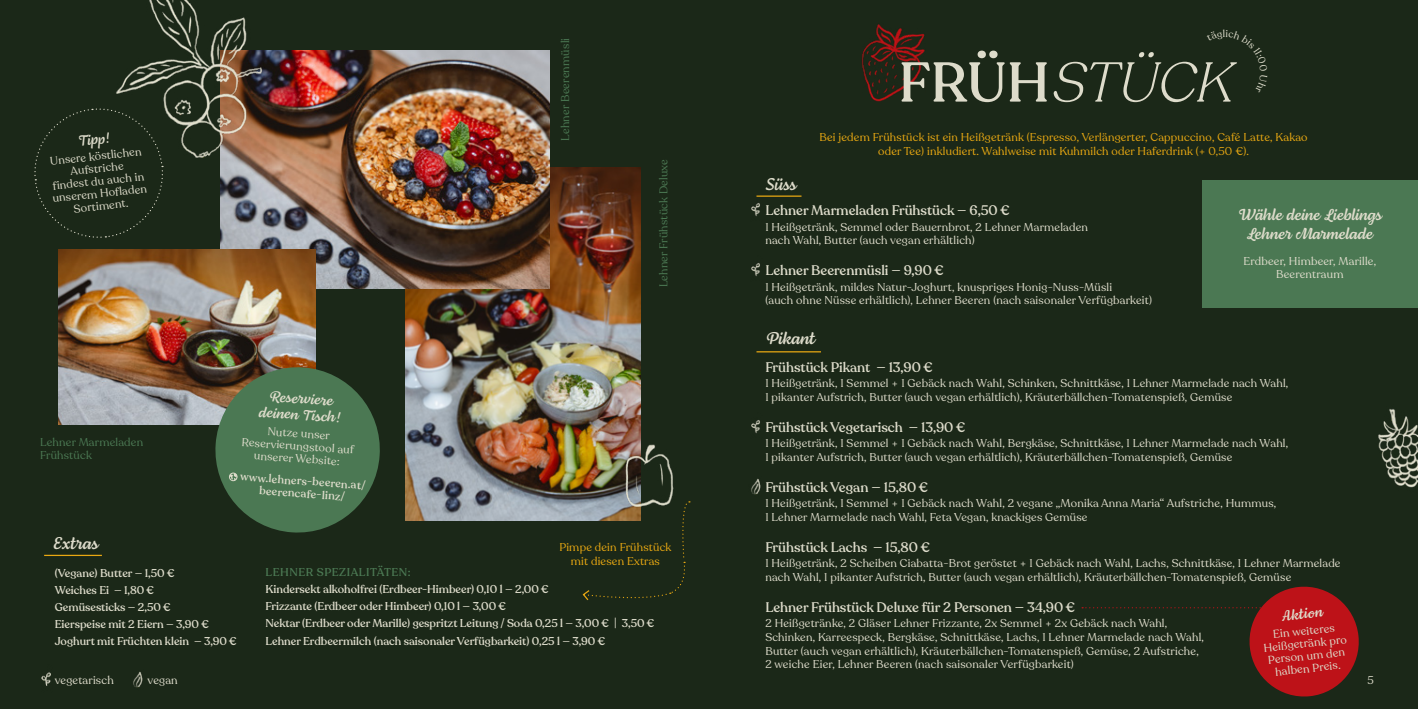
<style>
.page{position:relative;width:1418px;height:709px;background:#fff}
.page>*{position:absolute;margin:0;border:0;box-sizing:border-box;transform-origin:0 0}
.t1{font:italic 300 55.38px "Recoleta";color:#dedccb}
.t2{font:17.5px "Lemongrass Script";color:#dedccb}
.t3{font:16.25px/19.5px "Lemongrass Script";color:#dedccb;text-align:center}
.t4{font:15px/16.2px "Lemongrass Script";color:#dedccb;text-align:center}
.t5{font:500 13.75px "Recoleta";color:#dedccb}
.t6{font:11.25px/13.8px "Recoleta";letter-spacing:.02em;color:#dedccb}
.t7{font:500 11.25px/17px "Recoleta";color:#dedccb}
.t8{font:11.25px/13.8px "Recoleta";letter-spacing:.02em;color:#e8a812;text-align:center}
.t9{font:11.25px/12.5px "Recoleta";letter-spacing:.02em;color:#4b7853}
.t10{font:500 11.25px "Recoleta";letter-spacing:.05em;color:#4b7853}
.s1{font-family:"Montserrat";font-weight:400}
.s2{font-weight:500;font-style:normal}
</style>
<div class="page">
<div style="left:0;top:0;width:709px;height:709px;background:#1b2818"></div>
<div style="left:709px;top:0;width:708px;height:709px;background:#1b2818"></div>
<img style="left:41px;top:672px;width:10px;height:14px">
<img style="left:133px;top:671px;width:10px;height:17px">
<img style="left:405px;top:167px;width:235px;height:353px">
<img style="left:220px;top:50px;width:329px;height:238px">
<img style="left:59px;top:250px;width:256px;height:175px">
<img style="left:116px;top:0;width:156px;height:159px">
<img style="left:597px;top:421px;width:94px;height:82px">
<img style="left:862px;top:24px;width:63px;height:78px">
<hr style="left:44px;top:555px;width:58px;height:1px;background:#e8a812">
<div style="left:1202px;top:180px;width:215px;height:128px;background:#4b7853"></div>
<img style="left:1378px;top:409px;width:39px;height:79px">
<hr style="left:756px;top:195px;width:45px;height:2px;background:#e8a812">
<hr style="left:756px;top:351px;width:65px;height:1px;background:#e8a812">
<svg style="left:1082px;top:586px;width:277px;height:111px"></svg>
<img style="left:751px;top:195px;width:11px;height:22px">
<img style="left:751px;top:263px;width:9px;height:14px">
<img style="left:751px;top:420px;width:9px;height:14px">
<img style="left:751px;top:478px;width:10px;height:17px">
<svg style="left:34px;top:107px;width:131px;height:131px"></svg>
<svg style="left:581px;top:501px;width:109px;height:100px"></svg>
<svg style="left:212px;top:364px;width:168px;height:169px"></svg>
<h3 class="t4" style="left:77px;top:134px;width:34px;rotate:-6deg">Tipp!</h3>
<p class="t6" style="left:48px;top:155px;width:96px;line-height:12.5px;text-align:center;rotate:-6deg">Unsere köstlichen<br>Aufstriche<br>findest du auch in unserem Hofladen<br>Sortiment.</p>
<p class="t9" style="left:40px;top:436px;width:105px">Lehner Marmeladen<br>Frühstück</p>
<h3 class="t4" style="left:260px;top:388px;width:84px;rotate:4deg">Reserviere deinen Tisch!</h3>
<p class="t6" style="left:243px;top:423px;width:114px;line-height:12.5px;text-align:center;rotate:4deg">Nutze unser<br>Reservierungstool auf unserer Website:</p>
<p class="t7" style="left:241px;top:470px;width:127px;line-height:12.5px;text-align:center;rotate:4deg">www.lehners-beeren.at/ beerencafe-linz/</p>
<p class="t9" style="left:559px;top:141px;width:104px;rotate:-90deg">Lehner Beerenmüsli</p>
<p class="t9" style="left:657px;top:287px;width:130px;rotate:-90deg">Lehner Frühstück Deluxe</p>
<h2 class="t2" style="left:53px;top:532px;width:47px">Extras</h2>
<p class="t7" style="left:55px;top:564px;width:183px">(Vegane) Butter — 1,50 €<br>Weiches Ei — 1,80 €<br>Gemüsesticks — 2,50 €<br>Eierspeise mit 2 Eiern — 3,90 €<br>Joghurt mit Früchten klein — 3,90 €</p>
<p class="t10" style="left:265px;top:565px;width:147px">LEHNER SPEZIALITÄTEN:</p>
<p class="t8" style="left:559px;top:541px;width:114px">Pimpe dein Frühstück mit diesen Extras</p>
<p class="t7" style="left:265px;top:581px;width:390px">Kindersekt alkoholfrei (Erdbeer-Himbeer) 0,10 l — 2,00 €<br>Frizzante (Erdbeer oder Himbeer) 0,10 l — 3,00 €<br>Nektar (Erdbeer oder Marille) gespritzt Leitung / Soda 0,25 l — 3,00 € <span class="s1">|</span> 3,50 € Lehner Erdbeermilch (nach saisonaler Verfügbarkeit) 0,25 l — 3,90 €</p>
<p class="t6" style="left:55px;top:673px;width:60px">vegetarisch</p>
<p class="t6" style="left:147px;top:673px;width:32px">vegan</p>
<h1 class="t1" style="left:898px;top:49px;width:349px"><span class="s2">FRÜH</span>STÜCK</h1>
<p class="t8" style="left:819px;top:130px;width:489px">Bei jedem Frühstück ist ein Heißgetränk (Espresso, Verlängerter, Cappuccino, Café Latte, Kakao oder Tee) inkludiert. Wahlweise mit Kuhmilch oder Haferdrink (+ 0,50 €).</p>
<h2 class="t2" style="left:765px;top:173px;width:32px">Süss</h2>
<p class="t5" style="left:765px;top:202px;width:246px">Lehner Marmeladen Frühstück — 6,50 €</p>
<p class="t6" style="left:765px;top:220px;width:324px">1 Heißgetränk, Semmel oder Bauernbrot, 2 Lehner Marmeladen nach Wahl, Butter (auch vegan erhältlich)</p>
<p class="t5" style="left:765px;top:262px;width:180px">Lehner Beerenmüsli — 9,90 €</p>
<p class="t6" style="left:765px;top:280px;width:388px">1 Heißgetränk, mildes Natur-Joghurt, knuspriges Honig-Nuss-Müsli<br>(auch ohne Nüsse erhältlich), Lehner Beeren (nach saisonaler Verfügbarkeit)</p>
<h2 class="t2" style="left:765px;top:328px;width:51px">Pikant</h2>
<p class="t5" style="left:765px;top:358px;width:169px">Frühstück Pikant — 13,90 €</p>
<p class="t6" style="left:765px;top:376px;width:524px">1 Heißgetränk, 1 Semmel + 1 Gebäck nach Wahl, Schinken, Schnittkäse, 1 Lehner Marmelade nach Wahl,<br>1 pikanter Aufstrich, Butter (auch vegan erhältlich), Kräuterbällchen-Tomatenspieß, Gemüse</p>
<p class="t5" style="left:765px;top:418px;width:201px">Frühstück Vegetarisch — 13,90 €</p>
<p class="t6" style="left:765px;top:436px;width:524px">1 Heißgetränk, 1 Semmel + 1 Gebäck nach Wahl, Bergkäse, Schnittkäse, 1 Lehner Marmelade nach Wahl,<br>1 pikanter Aufstrich, Butter (auch vegan erhältlich), Kräuterbällchen-Tomatenspieß, Gemüse</p>
<p class="t5" style="left:765px;top:478px;width:164px">Frühstück Vegan — 15,80 €</p>
<p class="t6" style="left:765px;top:496px;width:512px">1 Heißgetränk, 1 Semmel + 1 Gebäck nach Wahl, 2 vegane „Monika Anna Maria“ Aufstriche, Hummus,<br>1 Lehner Marmelade nach Wahl, Feta Vegan, knackiges Gemüse</p>
<p class="t5" style="left:765px;top:538px;width:166px">Frühstück Lachs — 15,80 €</p>
<p class="t6" style="left:765px;top:556px;width:576px">1 Heißgetränk, 2 Scheiben Ciabatta-Brot geröstet + 1 Gebäck nach Wahl, Lachs, Schnittkäse, 1 Lehner Marmelade nach Wahl, 1 pikanter Aufstrich, Butter (auch vegan erhältlich), Kräuterbällchen-Tomatenspieß, Gemüse</p>
<p class="t5" style="left:765px;top:598px;width:311px">Lehner Frühstück Deluxe für 2 Personen — 34,90 €</p>
<p class="t6" style="left:765px;top:616px;width:440px">2 Heißgetränke, 2 Gläser Lehner Frizzante, 2x Semmel + 2x Gebäck nach Wahl, Schinken, Karreespeck, Bergkäse, Schnittkäse, Lachs, 1 Lehner Marmelade nach Wahl, Butter (auch vegan erhältlich), Kräuterbällchen-Tomatenspieß, Gemüse, 2 Aufstriche, 2 weiche Eier, Lehner Beeren (nach saisonaler Verfügbarkeit)</p>
<h3 class="t3" style="left:1237px;top:206px;width:145px">Wähle deine Lieblings<br>Lehner Marmelade</h3>
<p class="t6" style="left:1243px;top:254px;width:134px;text-align:center">Erdbeer, Himbeer, Marille,<br>Beerentraum</p>
<h3 class="t4" style="left:1280px;top:608px;width:43px;rotate:-6deg">Aktion</h3>
<p class="t6" style="left:1261px;top:629px;width:85px;line-height:12.5px;text-align:center;rotate:-6deg">Ein weiteres<br>Heißgetränk pro<br>Person um den halben Preis.</p>
<p class="t6" style="left:1367px;top:673px;width:8px">5</p>
</div>
